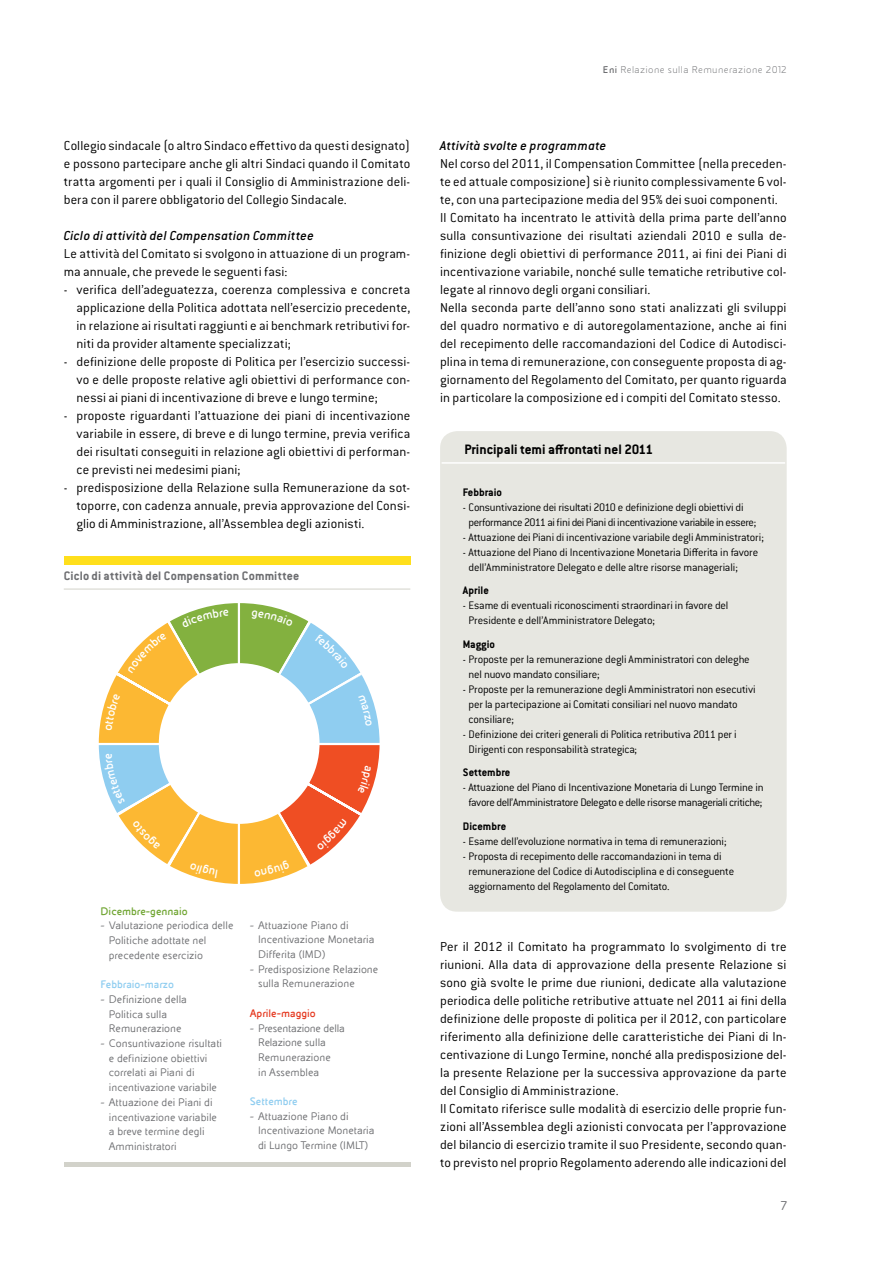
<style>
.page{position:relative;width:893px;height:1263px;background:#fff}
.page>*{position:absolute;margin:0;border:0;box-sizing:border-box;transform-origin:0 0}
.t1{font:700 15px "Conduit ITC Std";color:#000}
.t2{font:300 14.25px/18px "Conduit ITC Std";letter-spacing:.005em;color:#000;text-align:justify}
.t3{font:italic 500 14.25px "Conduit ITC Std";letter-spacing:.02em;color:#000}
.t4{font:700 13.5px "Conduit ITC Std";letter-spacing:.01em;color:#6d6e71}
.t5{font:13.5px "Eni Exp Reg";color:#6d6e71}
.t6{font:300 12px/15px "Conduit ITC Std";letter-spacing:-.015em;color:#000}
.t7{font:700 12px "Conduit ITC Std";color:#000}
.t8{font:11.7px/14.7px "Eni Exp Reg";color:#6d6e71}
.t9{font:700 11.7px "Eni Exp";color:#8fcdf0}
.t10{font:700 11.7px "Eni Exp";color:#70a532}
.t11{font:700 11.7px "Eni Exp";color:#e53920}
.t12{font:300 10.5px "Eni Exp";letter-spacing:.04em;color:#6d6e71}
.s1{font-weight:700}
</style>
<div class="page">
<div style="left:440px;top:431px;width:347px;height:481px;background:#e7e7e1;border-radius:17px"></div>
<hr style="left:442px;top:462px;width:343px;height:2px;background:#fff">
<div style="left:64px;top:556px;width:346px;height:9px;background:#ffdf1c"></div>
<hr style="left:64px;top:589px;width:346px;height:1px;background:#d2d2ca">
<hr style="left:64px;top:1162px;width:346px;height:4px;background:#d2d2ca">
<svg style="left:67px;top:588px;width:340px;height:296px"></svg>
<p class="t2" style="left:64px;top:136px;width:348px">Collegio sindacale (o altro Sindaco effettivo da questi designato) e possono partecipare anche gli altri Sindaci quando il Comitato tratta argomenti per i quali il Consiglio di Amministrazione deli&shy;bera con il parere obbligatorio del Collegio Sindacale.</p>
<p class="t3" style="left:64px;top:227px;width:252px">Ciclo di attività del Compensation Committee</p>
<p class="t2" style="left:64px;top:244px;width:348px">Le attività del Comitato si svolgono in attuazione di un program&shy;ma annuale, che prevede le seguenti fasi:</p>
<p class="t2" style="left:77px;top:280px;width:335px;text-indent:-13px">- verifica dell’adeguatezza, coerenza complessiva e concreta applicazione della Politica adottata nell’esercizio precedente, in relazione ai risultati raggiunti e ai benchmark retributivi for&shy;niti da provider altamente specializzati;</p>
<p class="t2" style="left:77px;top:352px;width:335px;text-indent:-13px">- definizione delle proposte di Politica per l’esercizio successi&shy;vo e delle proposte relative agli obiettivi di performance con&shy;nessi ai piani di incentivazione di breve e lungo termine;</p>
<p class="t2" style="left:77px;top:406px;width:335px;text-indent:-13px">- proposte riguardanti l’attuazione dei piani di incentivazione variabile in essere, di breve e di lungo termine, previa verifica dei risultati conseguiti in relazione agli obiettivi di performan&shy;ce previsti nei medesimi piani;</p>
<p class="t2" style="left:77px;top:478px;width:335px;text-indent:-13px">- predisposizione della Relazione sulla Remunerazione da sot&shy;toporre, con cadenza annuale, previa approvazione del Consi&shy;glio di Amministrazione, all’Assemblea degli azionisti.</p>
<p class="t4" style="left:64px;top:568px;width:237px">Ciclo di attività del Compensation Committee</p>
<p class="t10" style="left:101px;top:905px;width:89px">Dicembre-gennaio</p>
<p class="t8" style="left:109px;top:918px;width:126px;text-indent:-8px">- Valutazione periodica delle<br>Politiche adottate nel precedente esercizio</p>
<p class="t9" style="left:101px;top:978px;width:75px">Febbraio-marzo</p>
<p class="t8" style="left:109px;top:992px;width:80px;text-indent:-8px">- Definizione della<br>Politica sulla<br>Remunerazione</p>
<p class="t8" style="left:109px;top:1036px;width:115px;text-indent:-8px">- Consuntivazione risultati e definizione obiettivi correlati ai Piani di incentivazione variabile</p>
<p class="t8" style="left:109px;top:1095px;width:110px;text-indent:-8px">- Attuazione dei Piani di incentivazione variabile a breve termine degli<br>Amministratori</p>
<p class="t8" style="left:258px;top:918px;width:118px;text-indent:-8px">- Attuazione Piano di<br>Incentivazione Monetaria<br>Differita (IMD)</p>
<p class="t8" style="left:258px;top:962px;width:122px;text-indent:-8px">- Predisposizione Relazione sulla Remunerazione</p>
<p class="t11" style="left:250px;top:1007px;width:67px">Aprile-maggio</p>
<p class="t8" style="left:258px;top:1021px;width:88px;text-indent:-8px">- Presentazione della<br>Relazione sulla<br>Remunerazione<br>in Assemblea</p>
<p class="t9" style="left:250px;top:1095px;width:49px">Settembre</p>
<p class="t8" style="left:258px;top:1109px;width:118px;text-indent:-8px">- Attuazione Piano di<br>Incentivazione Monetaria di Lungo Termine (IMLT)</p>
<p class="t12" style="left:603px;top:64px;width:185px"><span class="s1">Eni</span> Relazione sulla Remunerazione 2012</p>
<p class="t3" style="left:440px;top:137px;width:168px">Attività svolte e programmate</p>
<p class="t2" style="left:440px;top:154px;width:348px;text-align:left">Nel corso del 2011, il Compensation Committee (nella preceden&shy;te ed attuale composizione) si è riunito complessivamente 6 vol&shy;te, con una partecipazione media del 95% dei suoi componenti.<br>Il Comitato ha incentrato le attività della prima parte dell’anno sulla consuntivazione dei risultati aziendali 2010 e sulla de&shy;finizione degli obiettivi di performance 2011, ai fini dei Piani di incentivazione variabile, nonché sulle tematiche retributive col&shy;legate al rinnovo degli organi consiliari.<br>Nella seconda parte dell’anno sono stati analizzati gli sviluppi del quadro normativo e di autoregolamentazione, anche ai fini del recepimento delle raccomandazioni del Codice di Autodisci&shy;plina in tema di remunerazione, con conseguente proposta di ag&shy;giornamento del Regolamento del Comitato, per quanto riguarda in particolare la composizione ed i compiti del Comitato stesso.</p>
<p class="t1" style="left:464px;top:440px;width:190px">Principali temi affrontati nel 2011</p>
<p class="t7" style="left:463px;top:485px;width:41px">Febbraio</p>
<p class="t6" style="left:469px;top:499px;width:289px;text-indent:-6px">- Consuntivazione dei risultati 2010 e definizione degli obiettivi di performance 2011 ai fini dei Piani di incentivazione variabile in essere;</p>
<p class="t6" style="left:463px;top:529px;width:302px">- Attuazione dei Piani di incentivazione variabile degli Amministratori;</p>
<p class="t6" style="left:469px;top:544px;width:291px;text-indent:-6px">- Attuazione del Piano di Incentivazione Monetaria Differita in favore dell’Amministratore Delegato e delle altre risorse manageriali;</p>
<p class="t7" style="left:463px;top:583px;width:27px">Aprile</p>
<p class="t6" style="left:469px;top:598px;width:261px;text-indent:-6px">- Esame di eventuali riconoscimenti straordinari in favore del<br>Presidente e dell’Amministratore Delegato;</p>
<p class="t7" style="left:463px;top:637px;width:34px">Maggio</p>
<p class="t6" style="left:469px;top:651px;width:283px;text-indent:-6px">- Proposte per la remunerazione degli Amministratori con deleghe nel nuovo mandato consiliare;</p>
<p class="t6" style="left:469px;top:681px;width:289px;text-indent:-6px">- Proposte per la remunerazione degli Amministratori non esecutivi per la partecipazione ai Comitati consiliari nel nuovo mandato consiliare;</p>
<p class="t6" style="left:469px;top:726px;width:270px;text-indent:-6px">- Definizione dei criteri generali di Politica retributiva 2011 per i<br>Dirigenti con responsabilità strategica;</p>
<p class="t7" style="left:463px;top:765px;width:49px">Settembre</p>
<p class="t6" style="left:463px;top:780px;width:302px;text-align:center">- Attuazione del Piano di Incentivazione Monetaria di Lungo Termine in favore dell’Amministratore Delegato e delle risorse manageriali critiche;</p>
<p class="t7" style="left:463px;top:819px;width:45px">Dicembre</p>
<p class="t6" style="left:463px;top:833px;width:265px">- Esame dell’evoluzione normativa in tema di remunerazioni;</p>
<p class="t6" style="left:469px;top:848px;width:267px;text-indent:-6px">- Proposta di recepimento delle raccomandazioni in tema di remunerazione del Codice di Autodisciplina e di conseguente aggiornamento del Regolamento del Comitato.</p>
<p class="t2" style="left:440px;top:937px;width:348px;text-align:left">Per il 2012 il Comitato ha programmato lo svolgimento di tre riunioni. Alla data di approvazione della presente Relazione si sono già svolte le prime due riunioni, dedicate alla valutazione periodica delle politiche retributive attuate nel 2011 ai fini della definizione delle proposte di politica per il 2012, con particolare riferimento alla definizione delle caratteristiche dei Piani di In&shy;centivazione di Lungo Termine, nonché alla predisposizione del&shy;la presente Relazione per la successiva approvazione da parte del Consiglio di Amministrazione.<br>Il Comitato riferisce sulle modalità di esercizio delle proprie fun&shy;zioni all’Assemblea degli azionisti convocata per l’approvazione del bilancio di esercizio tramite il suo Presidente, secondo quan&shy;to previsto nel proprio Regolamento aderendo alle indicazioni del</p>
<p class="t5" style="left:781px;top:1199px;width:7px">7</p>
</div>
